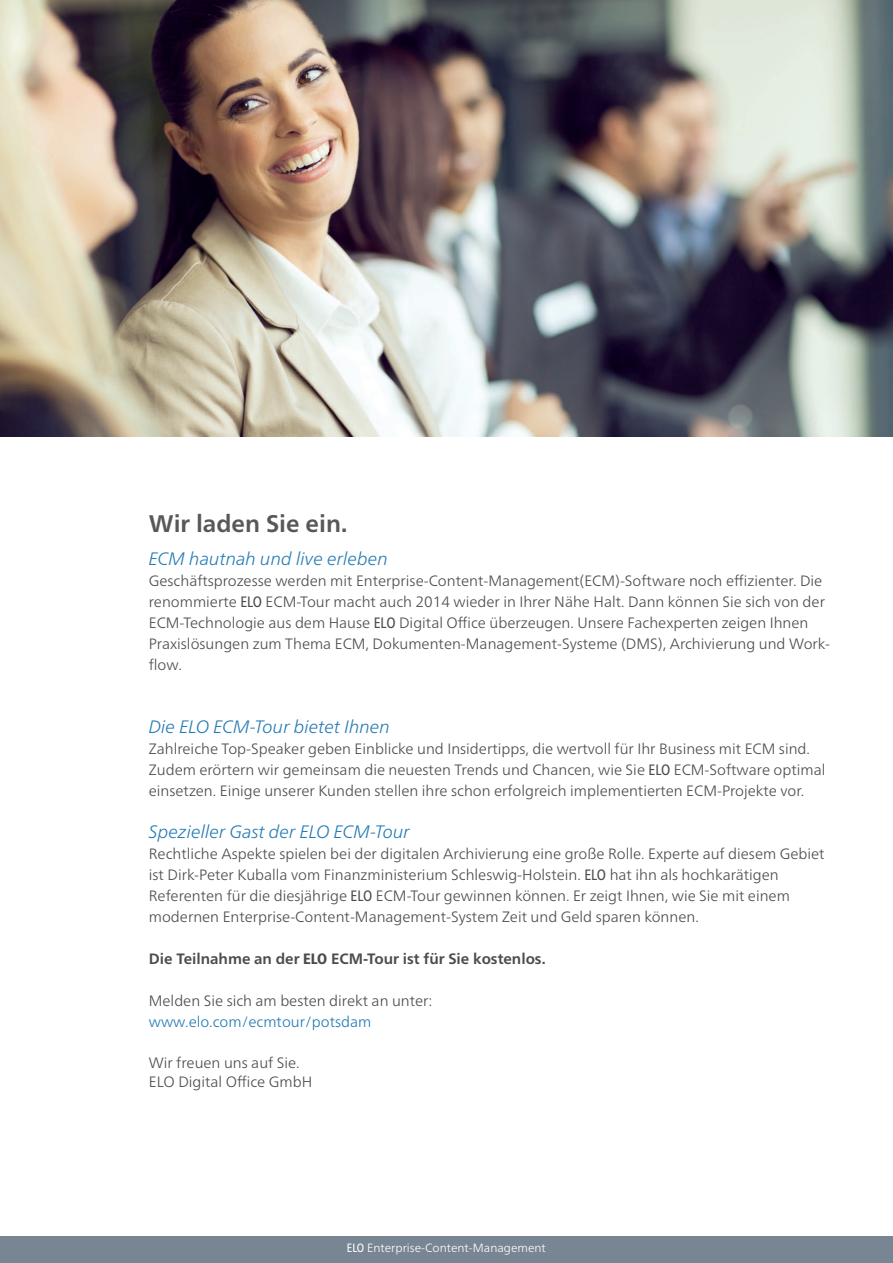
<style>
.page{position:relative;width:893px;height:1263px;background:#fff}
.page>*{position:absolute;margin:0;border:0;box-sizing:border-box;transform-origin:0 0}
.t1{font:700 24px "Frutiger Neue LTW1 G";color:#57585a}
.Fließtext{font:italic 300 18px "Frutiger Neue LTW1 G";color:#237ab4}
.Fließtext-2{font:300 15px/21px "Frutiger Neue LTW1 G";color:#4b4c4d}
.Fließtext-3{font:700 15px "Frutiger Neue LTW1 G";color:#4b4c4d}
.Fließtext-4{font:300 15px "Frutiger Neue LTW1 G";color:#237ab4}
.t2{font:300 12px "Frutiger Neue LTW1 G";color:#fff}
.s1{font-weight:400;font-stretch:condensed}
.s2{font-weight:800;font-stretch:condensed}
</style>
<div class="page">
<div style="left:0;top:1236px;width:893px;height:27px;background:#788592"></div>
<img style="left:0;top:0;width:893px;height:437px">
<p class="t1" style="left:149px;top:509px;width:200px">Wir laden Sie ein.</p>
<p class="Fließtext" style="left:149px;top:548px;width:240px">ECM hautnah und live erleben</p>
<p class="Fließtext-2" style="left:149px;top:570px;width:683px">Geschäftsprozesse werden mit Enterprise-Content-Management(ECM)-Software noch effizienter. Die renommierte <span class="s1">ELO</span> ECM-Tour macht auch 2014 wieder in Ihrer Nähe Halt. Dann können Sie sich von der ECM-Technologie aus dem Hause <span class="s1">ELO</span> Digital Office überzeugen. Unsere Fachexperten zeigen Ihnen Praxislösungen zum Thema ECM, Dokumenten-Management-Systeme (DMS), Archivierung und Work&shy;flow.</p>
<p class="Fließtext" style="left:149px;top:716px;width:243px">Die ELO ECM-Tour bietet Ihnen</p>
<p class="Fließtext-2" style="left:149px;top:738px;width:678px">Zahlreiche Top-Speaker geben Einblicke und Insidertipps, die wertvoll für Ihr Business mit ECM sind.<br>Zudem erörtern wir gemeinsam die neuesten Trends und Chancen, wie Sie <span class="s1">ELO</span> ECM-Software optimal einsetzen. Einige unserer Kunden stellen ihre schon erfolgreich implementierten ECM-Projekte vor.</p>
<p class="Fließtext" style="left:149px;top:821px;width:263px">Spezieller Gast der ELO ECM-Tour</p>
<p class="Fließtext-2" style="left:149px;top:843px;width:677px">Rechtliche Aspekte spielen bei der digitalen Archivierung eine große Rolle. Experte auf diesem Gebiet ist Dirk-Peter Kuballa vom Finanzministerium Schleswig-Holstein. <span class="s1">ELO</span> hat ihn als hochkarätigen Referenten für die diesjährige <span class="s1">ELO</span> ECM-Tour gewinnen können. Er zeigt Ihnen, wie Sie mit einem modernen Enterprise-Content-Management-System Zeit und Geld sparen können.</p>
<p class="Fließtext-3" style="left:149px;top:950px;width:398px">Die Teilnahme an der <span class="s2">ELO</span> ECM-Tour ist für Sie kostenlos.</p>
<p class="Fließtext-2" style="left:149px;top:990px;width:285px">Melden Sie sich am besten direkt an unter:</p>
<p class="Fließtext-4" style="left:149px;top:1013px;width:224px">www.elo.com/ecmtour/potsdam</p>
<p class="Fließtext-2" style="left:149px;top:1052px;width:152px">Wir freuen uns auf Sie.</p>
<p class="Fließtext-2" style="left:149px;top:1071px;width:165px">ELO Digital Office GmbH</p>
<p class="t2" style="left:347px;top:1240px;width:201px"><span class="s1">ELO</span> Enterprise-Content-Management</p>
</div>
